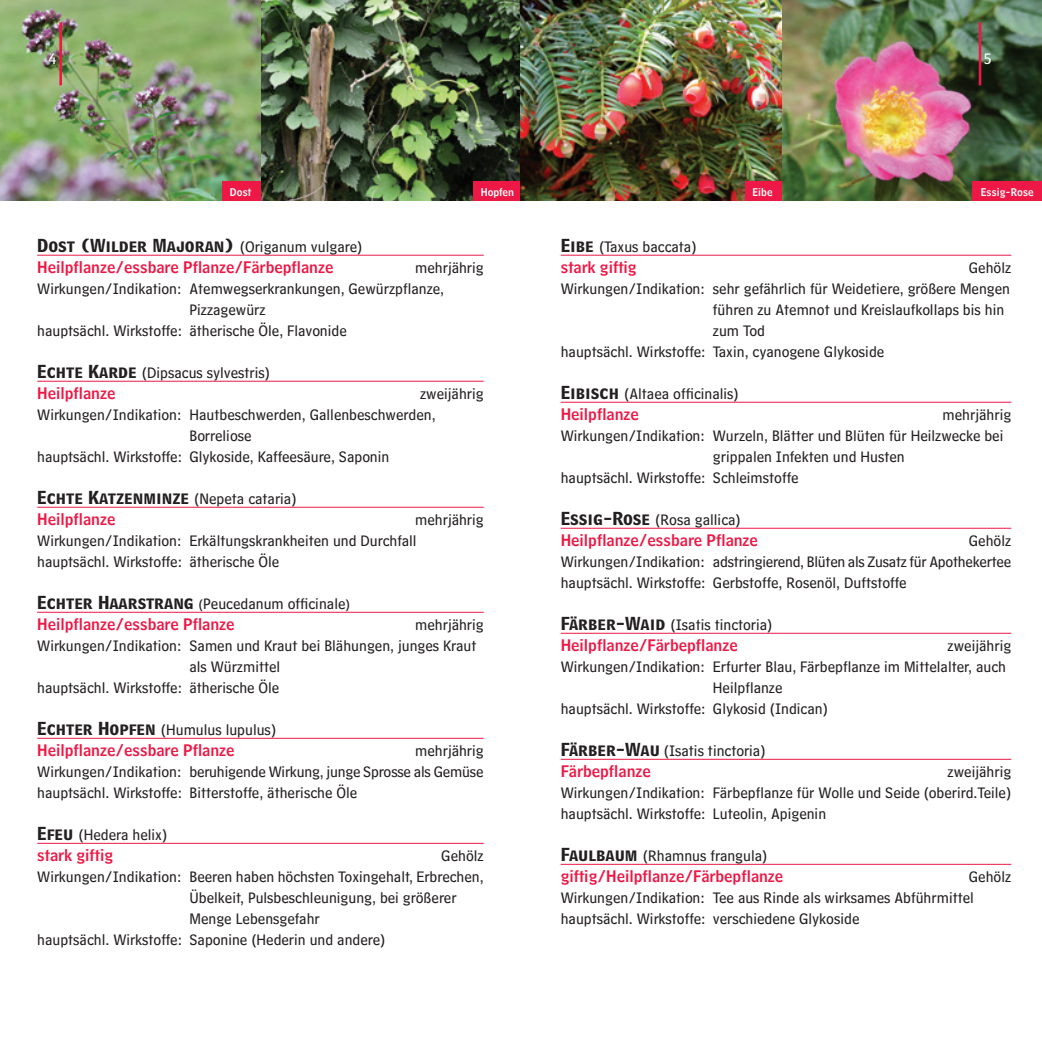
<style>
.page{position:relative;width:1042px;height:1042px;background:#fff}
.page>*{position:absolute;margin:0;border:0;box-sizing:border-box;transform-origin:0 0}
.t1{font:15.75px/21px "HM Text";color:#231f20;text-align:justify}
.t2{font:15.75px "HM Headline";color:#ed1845}
.t3{font:15.75px "HM Big Caps";color:#231f20}
.t4{font:15.75px "HM Text";color:#fff}
.t5{font:10.5px "HM Headline";color:#fff}
.s1{font-family:"HM Text"}
.s2{font-family:"HM Big Caps"}
.s3{font-size:14px}
</style>
<div class="page">
<img style="left:0;top:0;width:1042px;height:201px">
<hr style="left:37px;top:255px;width:447px;height:1px;background:#ed1845">
<hr style="left:37px;top:381px;width:447px;height:1px;background:#ed1845">
<hr style="left:37px;top:507px;width:447px;height:1px;background:#ed1845">
<hr style="left:37px;top:612px;width:447px;height:1px;background:#ed1845">
<hr style="left:37px;top:738px;width:447px;height:1px;background:#ed1845">
<hr style="left:37px;top:843px;width:447px;height:1px;background:#ed1845">
<div style="left:222px;top:181px;width:38px;height:20px;background:#ed1845"></div>
<div style="left:474px;top:181px;width:47px;height:20px;background:#ed1845"></div>
<hr style="left:59px;top:22px;width:3px;height:63px;background:#ed1845">
<hr style="left:561px;top:255px;width:450px;height:1px;background:#ed1845">
<hr style="left:561px;top:402px;width:450px;height:1px;background:#ed1845">
<hr style="left:561px;top:528px;width:450px;height:1px;background:#ed1845">
<hr style="left:561px;top:633px;width:450px;height:1px;background:#ed1845">
<hr style="left:561px;top:759px;width:450px;height:1px;background:#ed1845">
<hr style="left:561px;top:864px;width:450px;height:1px;background:#ed1845">
<div style="left:745px;top:181px;width:36px;height:20px;background:#ed1845"></div>
<div style="left:972px;top:181px;width:70px;height:20px;background:#ed1845"></div>
<hr style="left:979px;top:22px;width:2px;height:63px;background:#ed1845">
<p class="t4" style="left:49px;top:45px;width:9px">4</p>
<p class="t4" style="left:984px;top:45px;width:9px">5</p>
<p class="t5" style="left:230px;top:183px;width:23px">Dost</p>
<p class="t5" style="left:481px;top:183px;width:35px">Hopfen</p>
<p class="t3" style="left:37px;top:232px;width:327px">Dost (Wilder Majoran) <span class="s1">(Origanum vulgare)</span></p>
<p class="t2" style="left:37px;top:253px;width:298px">Heilpflanze/essbare Pflanze/Färbepflanze</p>
<p class="t1" style="left:415px;top:254px;width:70px">mehrjährig</p>
<p class="t1" style="left:37px;top:275px;width:408px">Wirkungen/Indikation: Atemwegserkrankungen, Gewürzpflanze,</p>
<p class="t1" style="left:189px;top:296px;width:78px">Pizzagewürz</p>
<p class="t1" style="left:37px;top:317px;width:311px">hauptsächl. Wirkstoffe: ätherische Öle, Flavonide</p>
<p class="t1" style="left:37px;top:359px;width:234px"><span class="s2">Echte Karde</span> (Dipsacus sylvestris)</p>
<p class="t2" style="left:37px;top:379px;width:80px">Heilpflanze</p>
<p class="t1" style="left:420px;top:380px;width:65px">zweijährig</p>
<p class="t1" style="left:37px;top:401px;width:400px">Wirkungen/Indikation: Hautbeschwerden, Gallenbeschwerden,</p>
<p class="t1" style="left:189px;top:422px;width:64px">Borreliose</p>
<p class="t1" style="left:37px;top:443px;width:354px">hauptsächl. Wirkstoffe: Glykoside, Kaffeesäure, Saponin</p>
<p class="t3" style="left:37px;top:484px;width:261px">Echte Katzenminze <span class="s1">(Nepeta cataria)</span></p>
<p class="t2" style="left:37px;top:505px;width:80px">Heilpflanze</p>
<p class="t1" style="left:37px;top:506px;width:448px;text-align:left;text-indent:378px">mehrjährig<br>Wirkungen/Indikation: Erkältungskrankheiten und Durchfall hauptsächl. Wirkstoffe: ätherische Öle</p>
<p class="t1" style="left:37px;top:590px;width:314px"><span class="s2">Echter Haarstrang</span> <span class="s3">(</span>Peucedanum officinale<span class="s3">)</span></p>
<p class="t2" style="left:37px;top:610px;width:199px">Heilpflanze/essbare Pflanze</p>
<p class="t1" style="left:415px;top:611px;width:70px">mehrjährig</p>
<p class="t1" style="left:37px;top:632px;width:441px">Wirkungen/Indikation: Samen und Kraut bei Blähungen, junges Kraut</p>
<p class="t1" style="left:189px;top:653px;width:92px">als Würzmittel</p>
<p class="t1" style="left:37px;top:674px;width:244px">hauptsächl. Wirkstoffe: ätherische Öle</p>
<p class="t1" style="left:37px;top:716px;width:240px"><span class="s2">Echter Hopfen</span> (Humulus lupulus)</p>
<p class="t2" style="left:37px;top:736px;width:199px">Heilpflanze/essbare Pflanze</p>
<p class="t1" style="left:37px;top:737px;width:448px;text-indent:378px">mehrjährig Wirkungen/Indikation: beruhigende Wirkung, junge Sprosse als Gemüse hauptsächl. Wirkstoffe: Bitterstoffe, ätherische Öle</p>
<p class="t1" style="left:37px;top:821px;width:132px"><span class="s2">Efeu</span> (Hedera helix)</p>
<p class="t2" style="left:37px;top:841px;width:78px">stark giftig</p>
<p class="t1" style="left:441px;top:842px;width:44px">Gehölz</p>
<p class="t1" style="left:37px;top:863px;width:448px">Wirkungen/Indikation: Beeren haben höchsten Toxingehalt, Erbrechen,</p>
<p class="t1" style="left:189px;top:884px;width:269px">Übelkeit, Pulsbeschleunigung, bei größerer</p>
<p class="t1" style="left:189px;top:905px;width:132px">Menge Lebensgefahr</p>
<p class="t1" style="left:37px;top:926px;width:350px">hauptsächl. Wirkstoffe: Saponine (Hederin und andere)</p>
<p class="t5" style="left:752px;top:183px;width:22px">Eibe</p>
<p class="t5" style="left:981px;top:183px;width:54px">Essig-Rose</p>
<p class="t1" style="left:561px;top:233px;width:137px"><span class="s2">Eibe</span> (Taxus baccata)</p>
<p class="t2" style="left:561px;top:253px;width:78px">stark giftig</p>
<p class="t1" style="left:969px;top:254px;width:44px">Gehölz</p>
<p class="t1" style="left:561px;top:275px;width:451px">Wirkungen/Indikation: sehr gefährlich für Weidetiere, größere Mengen</p>
<p class="t1" style="left:713px;top:296px;width:293px">führen zu Atemnot und Kreislaufkollaps bis hin</p>
<p class="t1" style="left:713px;top:317px;width:54px">zum Tod</p>
<p class="t1" style="left:561px;top:338px;width:325px">hauptsächl. Wirkstoffe: Taxin, cyanogene Glykoside</p>
<p class="t1" style="left:561px;top:380px;width:180px"><span class="s2">Eibisch</span> (Altaea officinalis)</p>
<p class="t2" style="left:561px;top:400px;width:80px">Heilpflanze</p>
<p class="t1" style="left:942px;top:401px;width:70px">mehrjährig</p>
<p class="t1" style="left:561px;top:422px;width:444px">Wirkungen/Indikation: Wurzeln, Blätter und Blüten für Heilzwecke bei</p>
<p class="t1" style="left:713px;top:443px;width:193px">grippalen Infekten und Husten</p>
<p class="t1" style="left:561px;top:464px;width:239px">hauptsächl. Wirkstoffe: Schleimstoffe</p>
<p class="t1" style="left:561px;top:506px;width:182px"><span class="s2">Essig-Rose</span> (Rosa gallica)</p>
<p class="t2" style="left:561px;top:526px;width:199px">Heilpflanze/essbare Pflanze</p>
<p class="t1" style="left:561px;top:527px;width:452px;text-indent:408px">Gehölz Wirkungen/Indikation: adstringierend, Blüten als Zusatz für Apothekertee hauptsächl. Wirkstoffe: Gerbstoffe, Rosenöl, Duftstoffe</p>
<p class="t1" style="left:561px;top:611px;width:213px"><span class="s2">Färber-Waid</span> (Isatis tinctoria)</p>
<p class="t2" style="left:561px;top:631px;width:178px">Heilpflanze/Färbepflanze</p>
<p class="t1" style="left:947px;top:632px;width:65px">zweijährig</p>
<p class="t1" style="left:561px;top:653px;width:447px">Wirkungen/Indikation: Erfurter Blau, Färbepflanze im Mittelalter, auch</p>
<p class="t1" style="left:713px;top:674px;width:71px">Heilpflanze</p>
<p class="t1" style="left:561px;top:695px;width:269px">hauptsächl. Wirkstoffe: Glykosid (Indican)</p>
<p class="t1" style="left:561px;top:737px;width:206px"><span class="s2">Färber-Wau</span> (Isatis tinctoria)</p>
<p class="t2" style="left:561px;top:757px;width:92px">Färbepflanze</p>
<p class="t1" style="left:561px;top:758px;width:452px;text-indent:387px">zweijährig Wirkungen/Indikation: Färbepflanze für Wolle und Seide (oberird.Teile) hauptsächl. Wirkstoffe: Luteolin, Apigenin</p>
<p class="t1" style="left:561px;top:842px;width:208px"><span class="s2">Faulbaum</span> (Rhamnus frangula)</p>
<p class="t2" style="left:561px;top:862px;width:224px">giftig/Heilpflanze/Färbepflanze</p>
<p class="t1" style="left:561px;top:863px;width:452px;text-align:left;text-indent:408px">Gehölz<br>Wirkungen/Indikation: Tee aus Rinde als wirksames Abführmittel hauptsächl. Wirkstoffe: verschiedene Glykoside</p>
</div>
